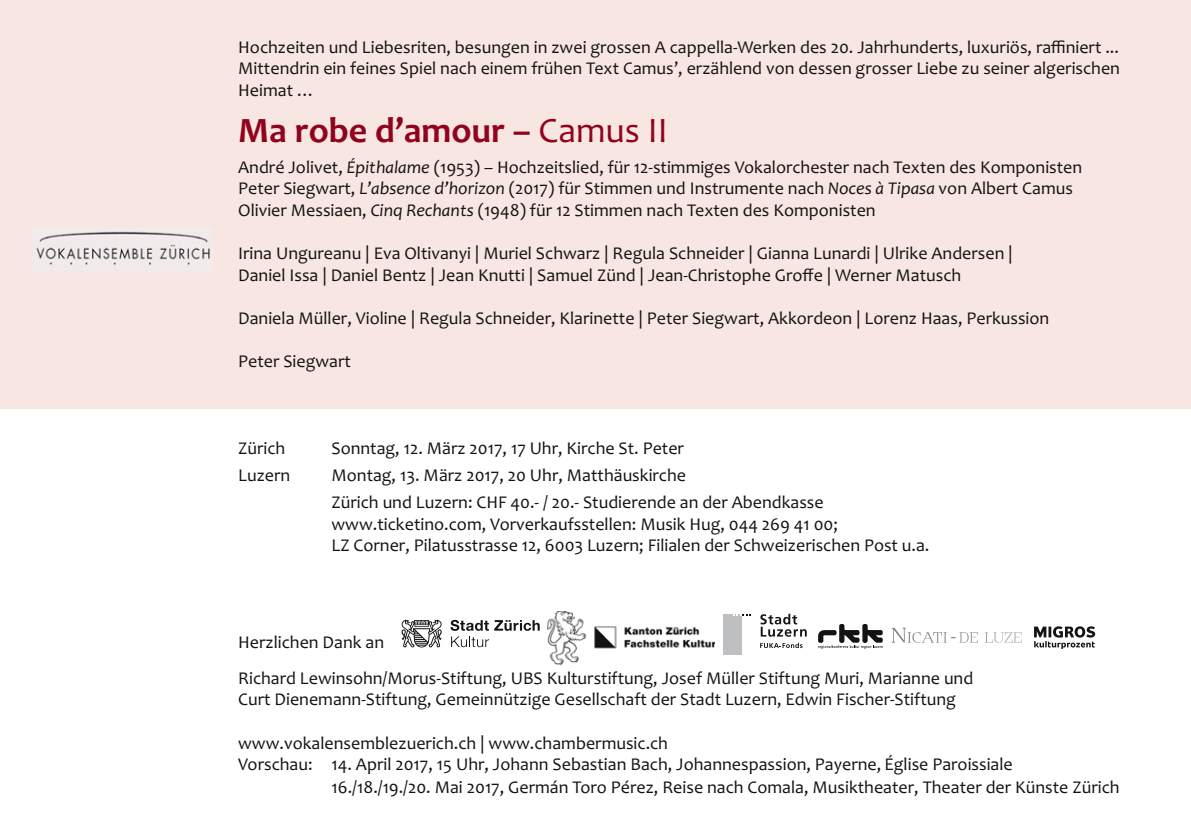
<style>
.page{position:relative;width:1191px;height:840px;background:#fff}
.page>*{position:absolute;margin:0;border:0;box-sizing:border-box;transform-origin:0 0}
.t1{font:700 36px "Candara";color:#91031d}
.t2{font:18px/21.6px "Candara";color:#151212}
.t3{font:18px/27.2px "Candara";color:#141314}
.s1{font-weight:400}
.s2{font-style:italic}
</style>
<div class="page">
<div style="left:0;top:0;width:1190px;height:408px;background:#f7e6e1"></div>
<img style="left:34px;top:228px;width:178px;height:42px">
<svg style="left:450px;top:619px;width:90px;height:11px"></svg>
<svg style="left:451px;top:636px;width:38px;height:10px"></svg>
<svg style="left:401px;top:619px;width:41px;height:28px"></svg>
<img style="left:547px;top:611px;width:168px;height:52px">
<svg style="left:760px;top:613px;width:46px;height:23px"></svg>
<svg style="left:760px;top:642px;width:42px;height:5px"></svg>
<div style="left:723px;top:614px;width:19px;height:40px;background:#bebfc1"></div>
<svg style="left:733px;top:614px;width:18px;height:1px"></svg>
<svg style="left:1034px;top:626px;width:61px;height:22px"></svg>
<svg style="left:891px;top:627px;width:130px;height:15px"></svg>
<svg style="left:818px;top:624px;width:64px;height:24px"></svg>
<p class="t2" style="left:238px;top:36px;width:883px;text-align:justify">Hochzeiten und Liebesriten, besungen in zwei grossen A cappella-Werken des 20. Jahrhunderts, luxuriös, raffiniert ...<br>Mittendrin ein feines Spiel nach einem frühen Text Camus’, erzählend von dessen grosser Liebe zu seiner algerischen Heimat …</p>
<h1 class="t1" style="left:238px;top:108px;width:431px">Ma robe d’amour – <span class="s1">Camus II</span></h1>
<p class="t2" style="left:238px;top:156px;width:845px">André Jolivet, <span class="s2">Épithalame</span> (1953) – Hochzeitslied, für 12-stimmiges Vokalorchester nach Texten des Komponisten<br>Peter Siegwart, <span class="s2">L’absence d’horizon</span> (2017) für Stimmen und Instrumente nach <span class="s2">Noces à Tipasa</span> von Albert Camus<br>Olivier Messiaen, <span class="s2">Cinq Rechants</span> (1948) für 12 Stimmen nach Texten des Komponisten</p>
<p class="t2" style="left:238px;top:242px;width:776px">Irina Ungureanu | Eva Oltivanyi | Muriel Schwarz | Regula Schneider | Gianna Lunardi | Ulrike Andersen |<br>Daniel Issa | Daniel Bentz | Jean Knutti | Samuel Zünd | Jean-Christophe Groffe | Werner Matusch</p>
<p class="t2" style="left:238px;top:307px;width:812px">Daniela Müller, Violine | Regula Schneider, Klarinette | Peter Siegwart, Akkordeon | Lorenz Haas, Perkussion</p>
<p class="t2" style="left:238px;top:350px;width:114px">Peter Siegwart</p>
<p class="t3" style="left:238px;top:434px;width:49px">Zürich</p>
<p class="t3" style="left:331px;top:434px;width:354px">Sonntag, 12. März 2017, 17 Uhr, Kirche St. Peter</p>
<p class="t3" style="left:238px;top:461px;width:54px">Luzern</p>
<p class="t3" style="left:331px;top:461px;width:494px">Montag, 13. März 2017, 20 Uhr, Matthäuskirche<br>Zürich und Luzern: CHF 40.- / 20.- Studierende an der Abendkasse</p>
<p class="t3" style="left:331px;top:512px;width:599px;line-height:21.6px">www.ticketino.com, Vorverkaufsstellen: Musik Hug, 044 269 41 00;<br>LZ Corner, Pilatusstrasse 12, 6003 Luzern; Filialen der Schweizerischen Post u.a.</p>
<p class="t3" style="left:238px;top:624px;width:736px;line-height:35.6px">Herzlichen Dank an<br>Richard Lewinsohn/Morus-Stiftung, UBS Kulturstiftung, Josef Müller Stiftung Muri, Marianne und</p>
<p class="t3" style="left:238px;top:685px;width:719px">Curt Dienemann-Stiftung, Gemeinnützige Gesellschaft der Stadt Luzern, Edwin Fischer-Stiftung</p>
<p class="t3" style="left:238px;top:728px;width:431px">www.vokalensemblezuerich.ch | www.chambermusic.ch</p>
<p class="t3" style="left:238px;top:750px;width:776px">Vorschau: 14. April 2017, 15 Uhr, Johann Sebastian Bach, Johannespassion, Payerne, Église Paroissiale</p>
<p class="t3" style="left:331px;top:773px;width:789px">16./18./19./20. Mai 2017, Germán Toro Pérez, Reise nach Comala, Musiktheater, Theater der Künste Zürich</p>
</div>
